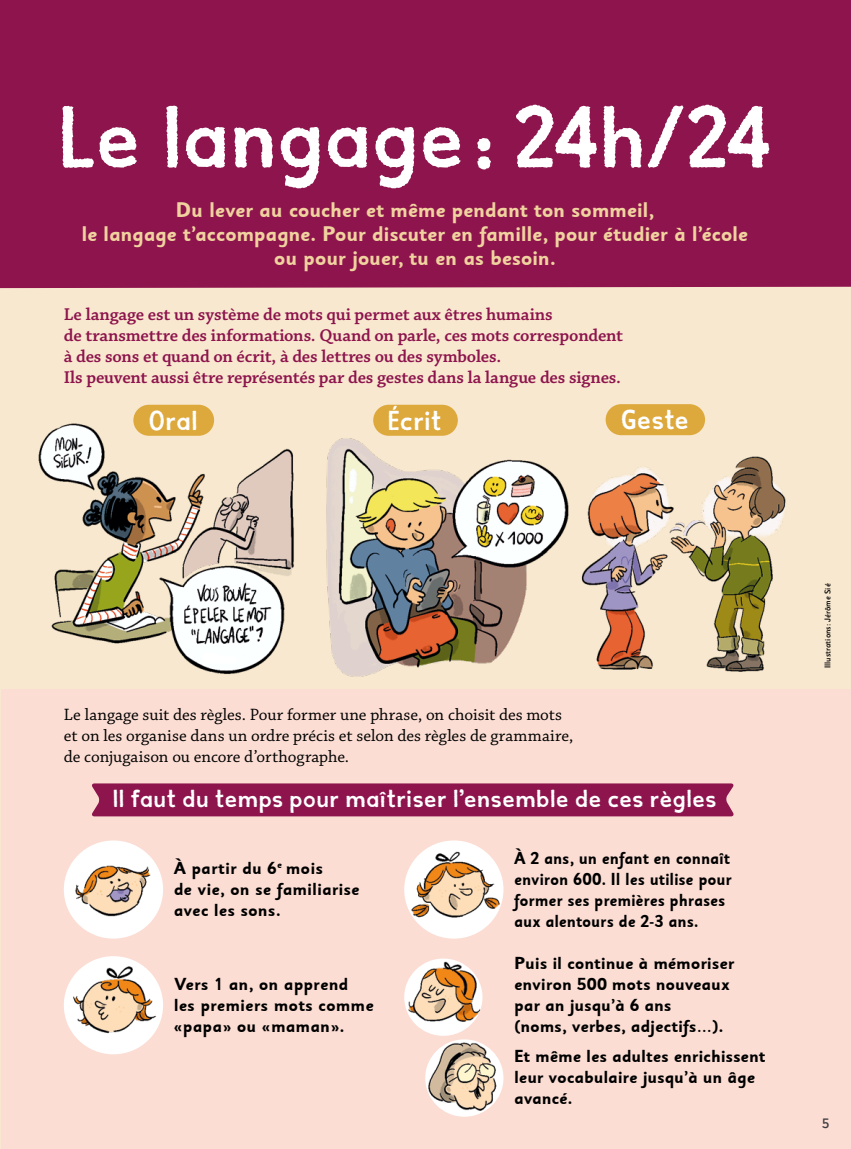
<style>
.page{position:relative;width:851px;height:1149px;background:#fff}
.page>*{position:absolute;margin:0;border:0;box-sizing:border-box;transform-origin:0 0}
.Titre_page{font:96px "Helenitabook Rough";letter-spacing:.025em;color:#fff}
.Txt_courant{font:30px "Helenitabook Rough";letter-spacing:.015em;color:#fff}
.Titre_Paragraphe{font:27px "Helenitabook Rough";letter-spacing:.03em;color:#fff}
.Chapo{font:700 21px/24px "Sassoon Sans";letter-spacing:-.02em;color:#f0d29f;text-align:center}
.Txt_courant-2{font:600 18px/21px "Chaparral Pro";letter-spacing:-.01em;color:#8d144d}
.Txt_courant-3{font:700 17.25px/21px "Sassoon Sans";letter-spacing:-.005em;color:#000}
.Txt_courant-4{font:17.25px/21px "Chaparral Pro";color:#000}
.Txt_courant-5{font:700 17.25px/21px "Sassoon Sans";letter-spacing:-.005em;color:#000;scale:.94 1}
.t1{font:500 13.5px "Sassoon Sans";color:#3e3c3f}
.t2{font:500 8.25px "Sassoon Sans";color:#000}
</style>
<div class="page">
<div style="left:0;top:0;width:850px;height:1148px;background:#f8e8cf"></div>
<div style="left:0;top:0;width:850px;height:288px;background:#8d144d"></div>
<div style="left:1px;top:689px;width:849px;height:459px;background:#fbddd3"></div>
<div style="left:92px;top:783px;width:642px;height:33px;background:#8d144d"></div>
<img style="left:38px;top:408px;width:748px;height:269px">
<img style="left:64px;top:840px;width:99px;height:98px">
<img style="left:404px;top:840px;width:99px;height:98px">
<img style="left:64px;top:956px;width:99px;height:97px">
<img style="left:404px;top:958px;width:78px;height:77px">
<img style="left:425px;top:1039px;width:78px;height:77px">
<div style="left:133px;top:404px;width:81px;height:31px;background:#dda83c;border-radius:16px"></div>
<div style="left:373px;top:404px;width:85px;height:31px;background:#dda83c;border-radius:16px"></div>
<div style="left:605px;top:404px;width:100px;height:31px;background:#dda83c;border-radius:16px"></div>
<p class="Titre_page" style="left:59px;top:88px;width:712px">Le langage: 24h/24</p>
<p class="Chapo" style="left:81px;top:198px;width:668px">Du lever au coucher et même pendant ton sommeil,<br>le langage t’accompagne. Pour discuter en famille, pour étudier à l’école ou pour jouer, tu en as besoin.</p>
<p class="Txt_courant-2" style="left:64px;top:304px;width:560px">Le langage est un système de mots qui permet aux êtres humains<br>de transmettre des informations. Quand on parle, ces mots correspondent à des sons et quand on écrit, à des lettres ou des symboles.<br>Ils peuvent aussi être représentés par des gestes dans la langue des signes.</p>
<p class="Txt_courant" style="left:149px;top:405px;width:50px">Oral</p>
<p class="Txt_courant" style="left:388px;top:405px;width:55px">Écrit</p>
<p class="Txt_courant" style="left:621px;top:404px;width:69px">Geste</p>
<p class="Txt_courant-4" style="left:64px;top:704px;width:511px">Le langage suit des règles. Pour former une phrase, on choisit des mots et on les organise dans un ordre précis et selon des règles de grammaire, de conjugaison ou encore d’orthographe.</p>
<p class="Titre_Paragraphe" style="left:113px;top:784px;width:605px">Il faut du temps pour maîtriser l’ensemble de ces règles</p>
<p class="Txt_courant-3" style="left:174px;top:857px;width:187px">À partir du 6<sup>e</sup> mois<br>de vie, on se familiarise avec les sons.</p>
<p class="Txt_courant-3" style="left:174px;top:973px;width:201px">Vers 1 an, on apprend les premiers mots comme «papa» ou «maman».</p>
<p class="Txt_courant-5" style="left:514px;top:847px;width:233px">À 2 ans, un enfant en connaît environ 600. Il les utilise pour former ses premières phrases aux alentours de 2-3 ans.</p>
<p class="Txt_courant-3" style="left:514px;top:952px;width:222px">Puis il continue à mémoriser environ 500 mots nouveaux par an jusqu’à 6 ans<br>(noms, verbes, adjectifs…).</p>
<p class="Txt_courant-3" style="left:514px;top:1045px;width:253px">Et même les adultes enrichissent leur vocabulaire jusqu’à un âge avancé.</p>
<p class="t2" style="left:822px;top:668px;width:86px;rotate:-90deg">Illustrations: Jérôme Sié</p>
<p class="t1" style="left:822px;top:1114px;width:9px">5</p>
</div>
